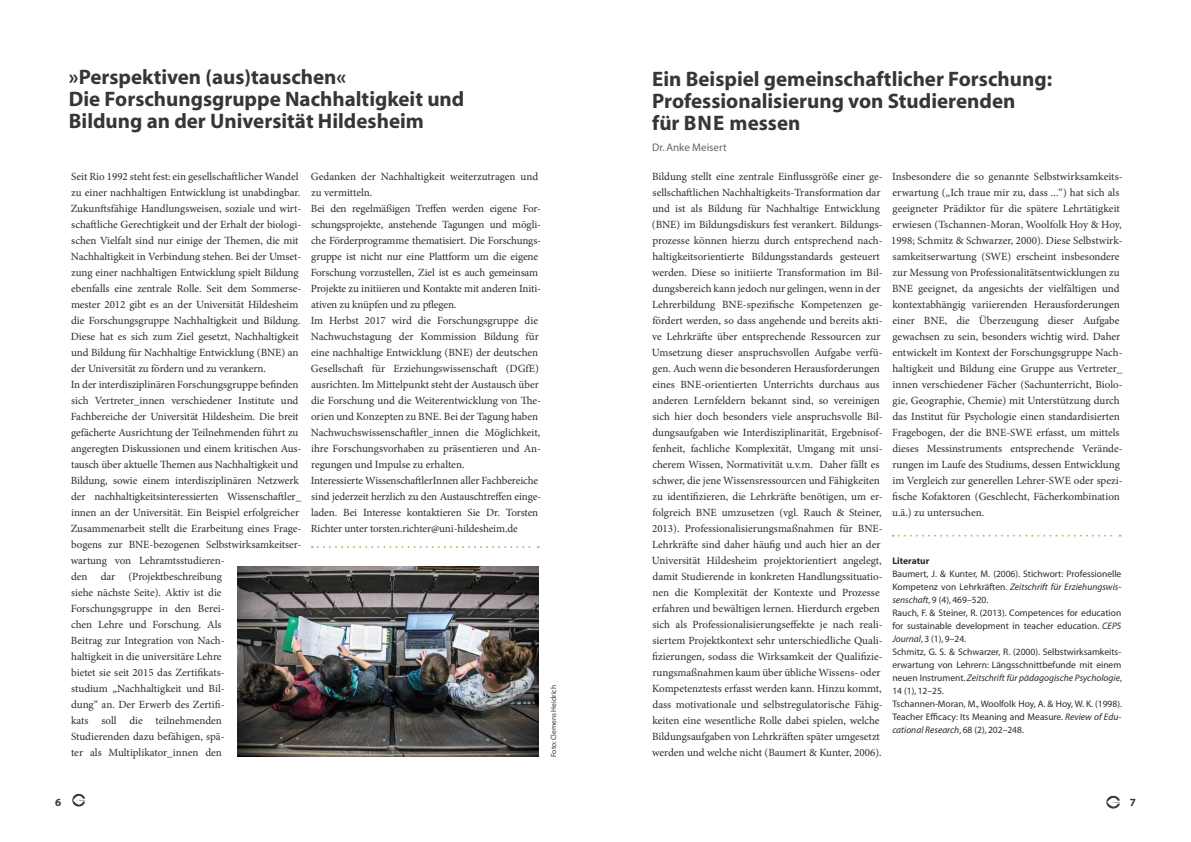
<style>
.page{position:relative;width:1191px;height:842px;background:#fff}
.page>*{position:absolute;margin:0;border:0;box-sizing:border-box;transform-origin:0 0}
.t1{font:700 21px/22px "Myriad";color:#393535}
.t2{font:11px/16px "Minion Pro";letter-spacing:-.005em;color:#2e292a}
.t3{font:11px "Myriad";color:#656365}
.t4{font:700 11px "Myriad";color:#393535}
.t5{font:9.5px/13px "Myriad";color:#2e292a}
.t6{font:700 9.5px "Myriad";color:#2e292a}
.t7{font:7.5px "Myriad";color:#393535}
.s1{font-style:italic}
</style>
<div class="page">
<img style="left:72px;top:793px;width:13px;height:14px">
<img style="left:1106px;top:795px;width:14px;height:14px">
<img style="left:238px;top:566px;width:301px;height:191px">
<svg style="left:892px;top:535px;width:228px;height:2px"></svg>
<svg style="left:312px;top:546px;width:227px;height:2px"></svg>
<h1 class="t1" style="left:69px;top:66px;width:397px">»Perspektiven (aus)tauschen«<br>Die Forschungsgruppe Nachhaltigkeit und<br>Bildung an der Universität Hildesheim</h1>
<p class="t2" style="left:71px;top:169px;width:232px">Seit Rio 1992 steht fest: ein gesellschaftlicher Wandel zu einer nachhaltigen Entwicklung ist unabdingbar.<br>Zukunftsfähige Handlungsweisen, soziale und wirt&shy;schaftliche Gerechtigkeit und der Erhalt der biologi&shy;schen Vielfalt sind nur einige der Themen, die mit Nachhaltigkeit in Verbindung stehen. Bei der Umset&shy;zung einer nachhaltigen Entwicklung spielt Bildung ebenfalls eine zentrale Rolle. Seit dem Sommerse&shy;mester 2012 gibt es an der Universität Hildesheim die Forschungsgruppe Nachhaltigkeit und Bildung.<br>Diese hat es sich zum Ziel gesetzt, Nachhaltigkeit und Bildung für Nachhaltige Entwicklung (BNE) an der Universität zu fördern und zu verankern.<br>In der interdisziplinären Forschungsgruppe befinden sich Vertreter_innen verschiedener Institute und Fachbereiche der Universität Hildesheim. Die breit gefächerte Ausrichtung der Teilnehmenden führt zu angeregten Diskussionen und einem kritischen Aus&shy;tausch über aktuelle Themen aus Nachhaltigkeit und Bildung, sowie einem interdisziplinären Netzwerk der nachhaltigkeitsinteressierten Wissenschaftler_ innen an der Universität. Ein Beispiel erfolgreicher Zusammenarbeit stellt die Erarbeitung eines Frage&shy;bogens zur BNE-bezogenen Selbstwirksamkeitser&shy;wartung von Lehramtsstudieren-<br>den dar (Projektbeschreibung<br>siehe nächste Seite). Aktiv ist die Forschungsgruppe in den Berei-<br>chen Lehre und Forschung. Als<br>Beitrag zur Integration von Nach-<br>haltigkeit in die universitäre Lehre<br>bietet sie seit 2015 das Zertifikats-<br>studium „Nachhaltigkeit und Bil-<br>dung“ an. Der Erwerb des Zertifi-<br>kats soll die teilnehmenden<br>Studierenden dazu befähigen, spä-<br>ter als Multiplikator_innen den</p>
<p class="t2" style="left:311px;top:169px;width:232px">Gedanken der Nachhaltigkeit weiterzutragen und zu vermitteln.<br>Bei den regelmäßigen Treffen werden eigene For&shy;schungsprojekte, anstehende Tagungen und mögli&shy;che Förderprogramme thematisiert. Die Forschungs&shy;gruppe ist nicht nur eine Plattform um die eigene Forschung vorzustellen, Ziel ist es auch gemeinsam Projekte zu initiieren und Kontakte mit anderen Initi&shy;ativen zu knüpfen und zu pflegen.<br>Im Herbst 2017 wird die Forschungsgruppe die Nachwuchstagung der Kommission Bildung für eine nachhaltige Entwicklung (BNE) der deutschen Gesellschaft für Erziehungswissenschaft (DGfE) ausrichten. Im Mittelpunkt steht der Austausch über die Forschung und die Weiterentwicklung von The&shy;orien und Konzepten zu BNE. Bei der Tagung haben Nachwuchswissenschaftler_innen die Möglichkeit, ihre Forschungsvorhaben zu präsentieren und An&shy;regungen und Impulse zu erhalten.<br>Interessierte WissenschaftlerInnen aller Fachbereiche sind jederzeit herzlich zu den Austauschtreffen einge&shy;laden. Bei Interesse kontaktieren Sie Dr. Torsten Richter unter torsten.richter@uni-hildesheim.de</p>
<p class="t7" style="left:550px;top:757px;width:73px;rotate:-90deg">Foto: Clemens Heidrich</p>
<h1 class="t1" style="left:652px;top:69px;width:401px">Ein Beispiel gemeinschaftlicher Forschung:<br>Professionalisierung von Studierenden<br>für BNE messen</h1>
<p class="t3" style="left:652px;top:142px;width:76px">Dr. Anke Meisert</p>
<p class="t2" style="left:652px;top:169px;width:232px">Bildung stellt eine zentrale Einflussgröße einer ge&shy;sellschaftlichen Nachhaltigkeits-Transformation dar und ist als Bildung für Nachhaltige Entwicklung (BNE) im Bildungsdiskurs fest verankert. Bildungs&shy;prozesse können hierzu durch entsprechend nach&shy;haltigkeitsorientierte Bildungsstandards gesteuert werden. Diese so initiierte Transformation im Bil&shy;dungsbereich kann jedoch nur gelingen, wenn in der Lehrerbildung BNE-spezifische Kompetenzen ge&shy;fördert werden, so dass angehende und bereits akti&shy;ve Lehrkräfte über entsprechende Ressourcen zur Umsetzung dieser anspruchsvollen Aufgabe verfü&shy;gen. Auch wenn die besonderen Herausforderungen eines BNE-orientierten Unterrichts durchaus aus anderen Lernfeldern bekannt sind, so vereinigen sich hier doch besonders viele anspruchsvolle Bil&shy;dungsaufgaben wie Interdisziplinarität, Ergebnisof&shy;fenheit, fachliche Komplexität, Umgang mit unsi&shy;cherem Wissen, Normativität u.v.m. Daher fällt es schwer, die jene Wissensressourcen und Fähigkeiten zu identifizieren, die Lehrkräfte benötigen, um er&shy;folgreich BNE umzusetzen (vgl. Rauch &amp; Steiner, 2013). Professionalisierungsmaßnahmen für BNE-Lehrkräfte sind daher häufig und auch hier an der Universität Hildesheim projektorientiert angelegt, damit Studierende in konkreten Handlungssituatio&shy;nen die Komplexität der Kontexte und Prozesse erfahren und bewältigen lernen. Hierdurch ergeben sich als Professionalisierungseffekte je nach reali&shy;siertem Projektkontext sehr unterschiedliche Quali&shy;fizierungen, sodass die Wirksamkeit der Qualifizie&shy;rungsmaßnahmen kaum über übliche Wissens- oder Kompetenztests erfasst werden kann. Hinzu kommt, dass motivationale und selbstregulatorische Fähig&shy;keiten eine wesentliche Rolle dabei spielen, welche Bildungsaufgaben von Lehrkräften später umgesetzt werden und welche nicht (Baumert &amp; Kunter, 2006).</p>
<p class="t2" style="left:891px;top:169px;width:233px">Insbesondere die so genannte Selbstwirksamkeits&shy;erwartung („Ich traue mir zu, dass ...“) hat sich als geeigneter Prädiktor für die spätere Lehrtätigkeit erwiesen (Tschannen-Moran, Woolfolk Hoy &amp; Hoy, 1998; Schmitz &amp; Schwarzer, 2000). Diese Selbstwirk&shy;samkeitserwartung (SWE) erscheint insbesondere zur Messung von Professionalitätsentwicklungen zu BNE geeignet, da angesichts der vielfältigen und kontextabhängig variierenden Herausforderungen einer BNE, die Überzeugung dieser Aufgabe gewachsen zu sein, besonders wichtig wird. Daher entwickelt im Kontext der Forschungsgruppe Nach&shy;haltigkeit und Bildung eine Gruppe aus Vertreter_ innen verschiedener Fächer (Sachunterricht, Biolo&shy;gie, Geographie, Chemie) mit Unterstützung durch das Institut für Psychologie einen standardisierten Fragebogen, der die BNE-SWE erfasst, um mittels dieses Messinstruments entsprechende Verände&shy;rungen im Laufe des Studiums, dessen Entwicklung im Vergleich zur generellen Lehrer-SWE oder spezi&shy;fische Kofaktoren (Geschlecht, Fächerkombination u.ä.) zu untersuchen.</p>
<p class="t6" style="left:892px;top:556px;width:38px">Literatur</p>
<p class="t5" style="left:892px;top:568px;width:231px">Baumert, J. &amp; Kunter, M. (2006). Stichwort: Professionelle Kompetenz von Lehrkräften. <span class="s1">Zeitschrift für Erziehungswis&shy;senschaft</span>, 9 (4), 469–520.<br>Rauch, F. &amp; Steiner, R. (2013). Competences for education for sustainable development in teacher education. <span class="s1">CEPS Journal</span>, 3 (1), 9–24.<br>Schmitz, G. S. &amp; Schwarzer, R. (2000). Selbstwirksamkeits&shy;erwartung von Lehrern: Längsschnittbefunde mit einem neuen Instrument. <span class="s1">Zeitschrift für pädagogische Psychologie</span>, 14 (1), 12–25.<br>Tschannen-Moran, M., Woolfolk Hoy, A. &amp; Hoy, W. K. (1998).<br>Teacher Efficacy: Its Meaning and Measure. <span class="s1">Review of Edu&shy;cational Research</span>, 68 (2), 202–248.</p>
<p class="t4" style="left:55px;top:796px;width:8px">6</p>
<p class="t4" style="left:1129px;top:796px;width:8px">7</p>
</div>
